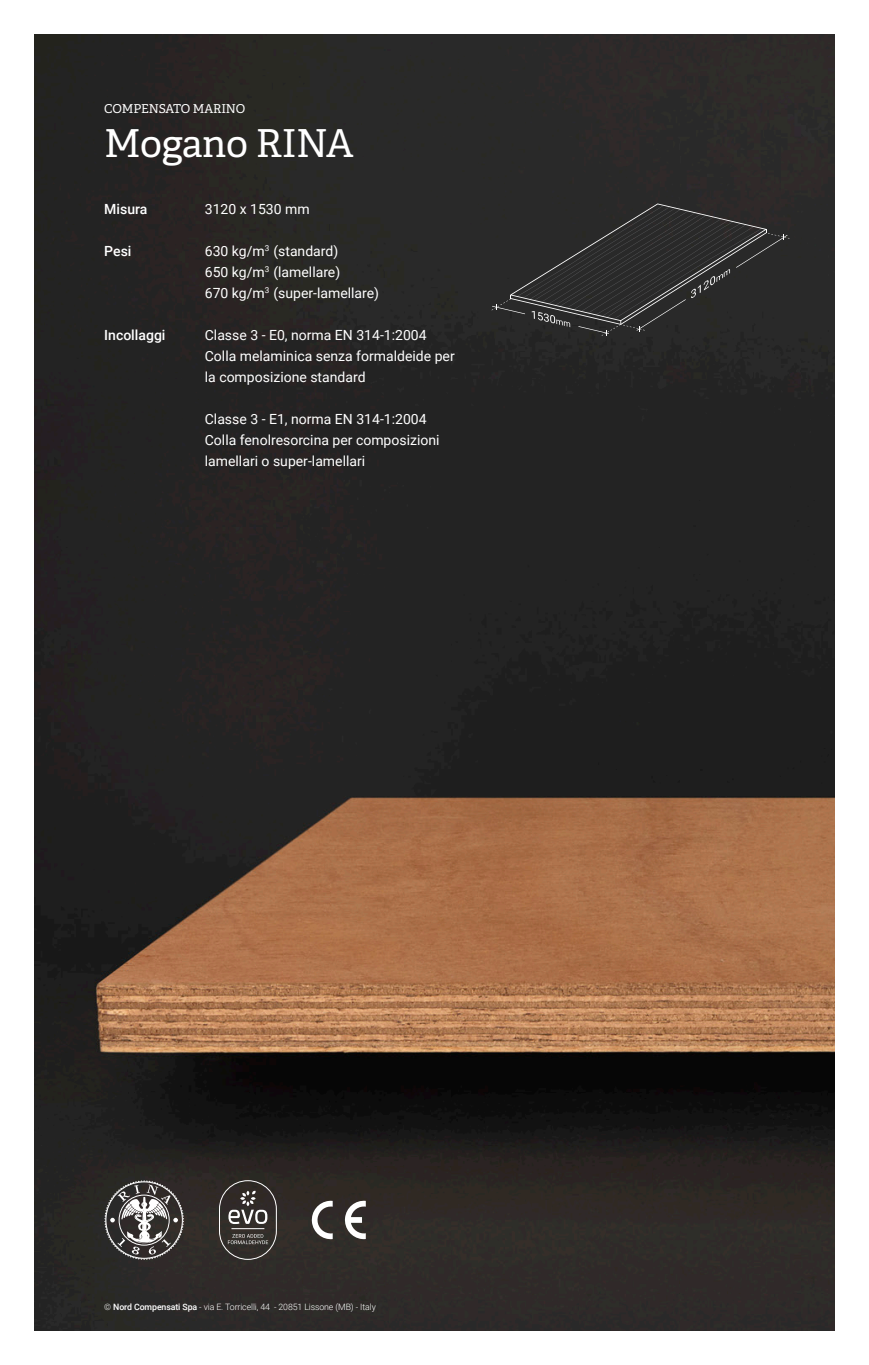
<style>
.page{position:relative;width:869px;height:1365px;background:#fff}
.page>*{position:absolute;margin:0;border:0;box-sizing:border-box;transform-origin:0 0}
.Titoli_schede_tecnic{font:38.5px "Adelle";letter-spacing:-.01em;color:#fff}
.t1{font:14px/21px "Roboto";color:#fff}
.t2{font:500 14px "Roboto";color:#fff}
.titoletti_sezione{font:12.25px "Adelle";letter-spacing:-.01em;color:#fff}
.t3{font:300 8.75px "Roboto";letter-spacing:-.01em;color:#fff}
.s1{font-weight:500}
</style>
<div class="page">
<img style="left:35px;top:35px;width:798px;height:1294px">
<svg style="left:491px;top:203px;width:298px;height:133px;background:#2f2f2f"></svg>
<div style="left:219px;top:1180px;width:58px;height:79px;border:1px solid #fff;border-radius:28px"></div>
<svg style="left:228px;top:1190px;width:39px;height:33px"></svg>
<hr style="left:231px;top:1228px;width:33px;height:1px;background:#fff">
<svg style="left:228px;top:1233px;width:40px;height:10px"></svg>
<svg style="left:104px;top:1180px;width:80px;height:79px;background:#605d5c"></svg>
<svg style="left:311px;top:1200px;width:21px;height:39px"></svg>
<svg style="left:344px;top:1199px;width:21px;height:39px"></svg>
<p class="titoletti_sezione" style="left:104px;top:102px;width:143px">COMPENSATO MARINO</p>
<p class="Titoli_schede_tecnic" style="left:104px;top:120px;width:251px">Mogano RINA</p>
<p class="t2" style="left:104px;top:199px;width:45px">Misura</p>
<p class="t2" style="left:104px;top:241px;width:29px">Pesi</p>
<p class="t2" style="left:104px;top:325px;width:63px">Incollaggi</p>
<p class="t1" style="left:205px;top:199px;width:106px">3120 x 1530 mm</p>
<p class="t1" style="left:205px;top:240px;width:135px">630 kg/m<sup>3</sup> (standard)</p>
<p class="t1" style="left:205px;top:261px;width:137px">650 kg/m<sup>3</sup> (lamellare)</p>
<p class="t1" style="left:205px;top:282px;width:176px">670 kg/m<sup>3</sup> (super-lamellare)</p>
<p class="t1" style="left:205px;top:324px;width:223px">Classe 3 - E0, norma EN 314-1:2004</p>
<p class="t1" style="left:205px;top:345px;width:251px">Colla melaminica senza formaldeide per la composizione standard</p>
<p class="t1" style="left:205px;top:408px;width:223px">Classe 3 - E1, norma EN 314-1:2004</p>
<p class="t1" style="left:205px;top:429px;width:236px">Colla fenolresorcina per composizioni lamellari o super-lamellari</p>
<p class="t3" style="left:104px;top:1300px;width:273px">© <span class="s1">Nord Compensati Spa</span> - via E. Torricelli, 44 - 20851 Lissone (MB) - Italy</p>
</div>
